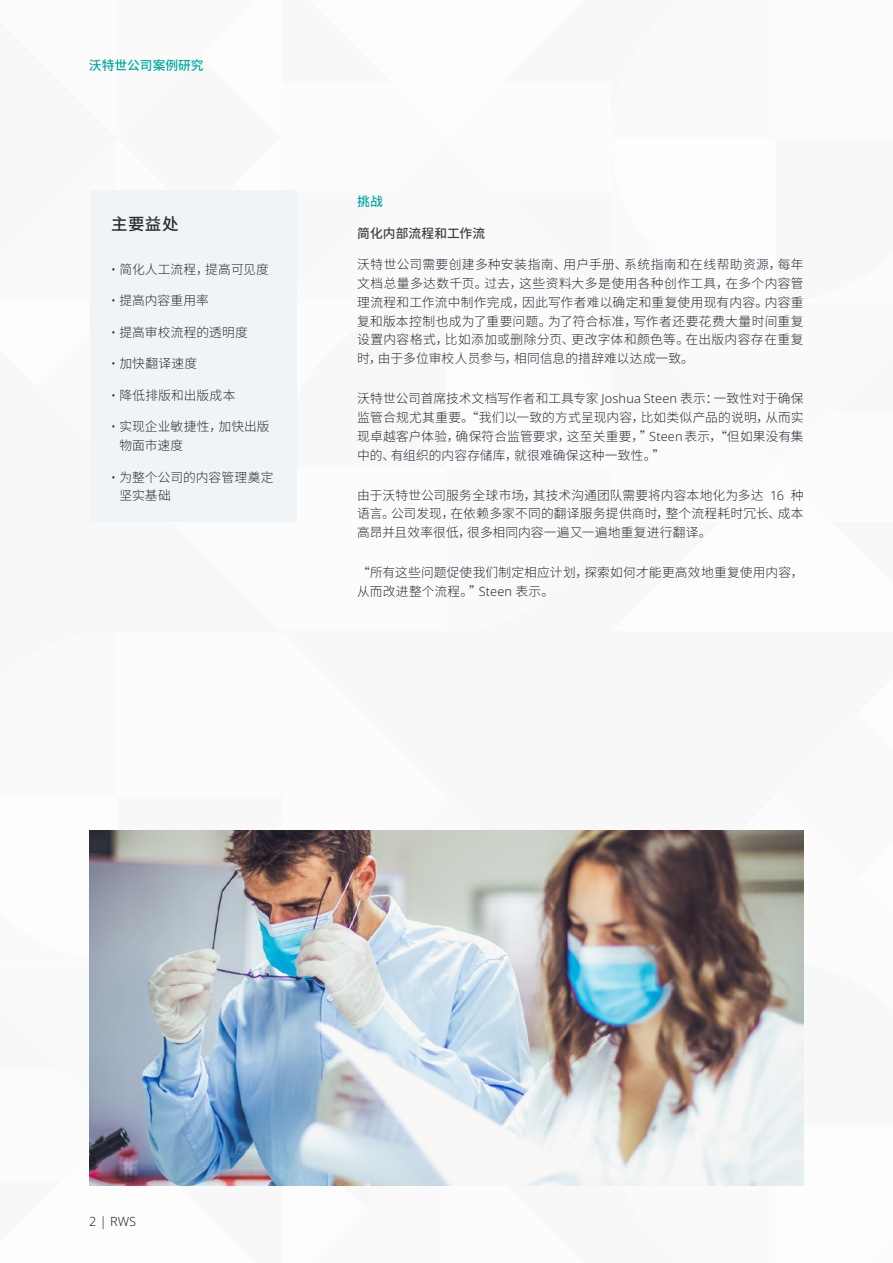
<style>
.page{position:relative;width:893px;height:1263px;background:#fff}
.page>*{position:absolute;margin:0;border:0;box-sizing:border-box;transform-origin:0 0}
.t1{font:500 16.5px "Noto Sans SC";color:#292b36}
.t2{font:300 12.75px/18.8px "Noto Sans CJ Ksc";letter-spacing:.01em;color:#292b36;text-align:justify}
.t3{font:500 12.75px "Noto Sans SC";color:#00a89f}
.t4{font:500 12.75px "Noto Sans SC";letter-spacing:.005em;color:#414141}
.t5{font:300 12.75px "Noto Sans";color:#292b36}
.s1{font-family:"Noto Sans"}
</style>
<div class="page">
<div style="left:90px;top:191px;width:207px;height:331px;background:#f1f4f7"></div>
<img style="left:89px;top:830px;width:715px;height:355px">
<p class="t3" style="left:89px;top:58px;width:116px">沃特世公司案例研究</p>
<p class="t1" style="left:111px;top:214px;width:69px">主要益处</p>
<p class="t2" style="left:111px;top:260px;width:159px"><span class="s1">•</span> 简化人工流程，提高可见度</p>
<p class="t2" style="left:111px;top:292px;width:99px"><span class="s1">•</span> 提高内容重用率</p>
<p class="t2" style="left:111px;top:323px;width:138px"><span class="s1">•</span> 提高审校流程的透明度</p>
<p class="t2" style="left:111px;top:355px;width:88px"><span class="s1">•</span> 加快翻译速度</p>
<p class="t2" style="left:111px;top:386px;width:126px"><span class="s1">•</span> 降低排版和出版成本</p>
<p class="t2" style="left:119px;top:418px;width:152px;text-indent:-8px"><span class="s1">•</span> 实现企业敏捷性，加快出版物面市速度</p>
<p class="t2" style="left:119px;top:468px;width:156px;text-indent:-8px"><span class="s1">•</span> 为整个公司的内容管理奠定坚实基础</p>
<p class="t3" style="left:357px;top:195px;width:27px">挑战</p>
<p class="t4" style="left:357px;top:226px;width:130px">简化内部流程和工作流</p>
<p class="t2" style="left:357px;top:256px;width:448px">沃特世公司需要创建多种安装指南、用户手册、系统指南和在线帮助资源，每年文档总量多达数千页。过去，这些资料大多是使用各种创作工具，在多个内容管理流程和工作流中制作完成，因此写作者难以确定和重复使用现有内容。内容重复和版本控制也成为了重要问题。为了符合标准，写作者还要花费大量时间重复设置内容格式，比如添加或删除分页、更改字体和颜色等。在出版内容存在重复时，由于多位审校人员参与，相同信息的措辞难以达成一致。</p>
<p class="t2" style="left:357px;top:389px;width:448px">沃特世公司首席技术文档写作者和工具专家 <span class="s1">Joshua Steen</span> 表示：一致性对于确保监管合规尤其重要。“我们以一致的方式呈现内容，比如类似产品的说明，从而实现卓越客户体验，确保符合监管要求，这至关重要，”<span class="s1">Steen</span> 表示，“但如果没有集中的、有组织的内容存储库，就很难确保这种一致性。”</p>
<p class="t2" style="left:357px;top:486px;width:448px">由于沃特世公司服务全球市场，其技术沟通团队需要将内容本地化为多达 <span class="s1">16</span> 种语言。公司发现，在依赖多家不同的翻译服务提供商时，整个流程耗时冗长、成本高昂并且效率很低，很多相同内容一遍又一遍地重复进行翻译。</p>
<p class="t2" style="left:357px;top:563px;width:448px">“所有这些问题促使我们制定相应计划，探索如何才能更高效地重复使用内容，从而改进整个流程。”<span class="s1">Steen</span> 表示。</p>
<p class="t5" style="left:89px;top:1212px;width:48px">2 | RWS</p>
</div>
